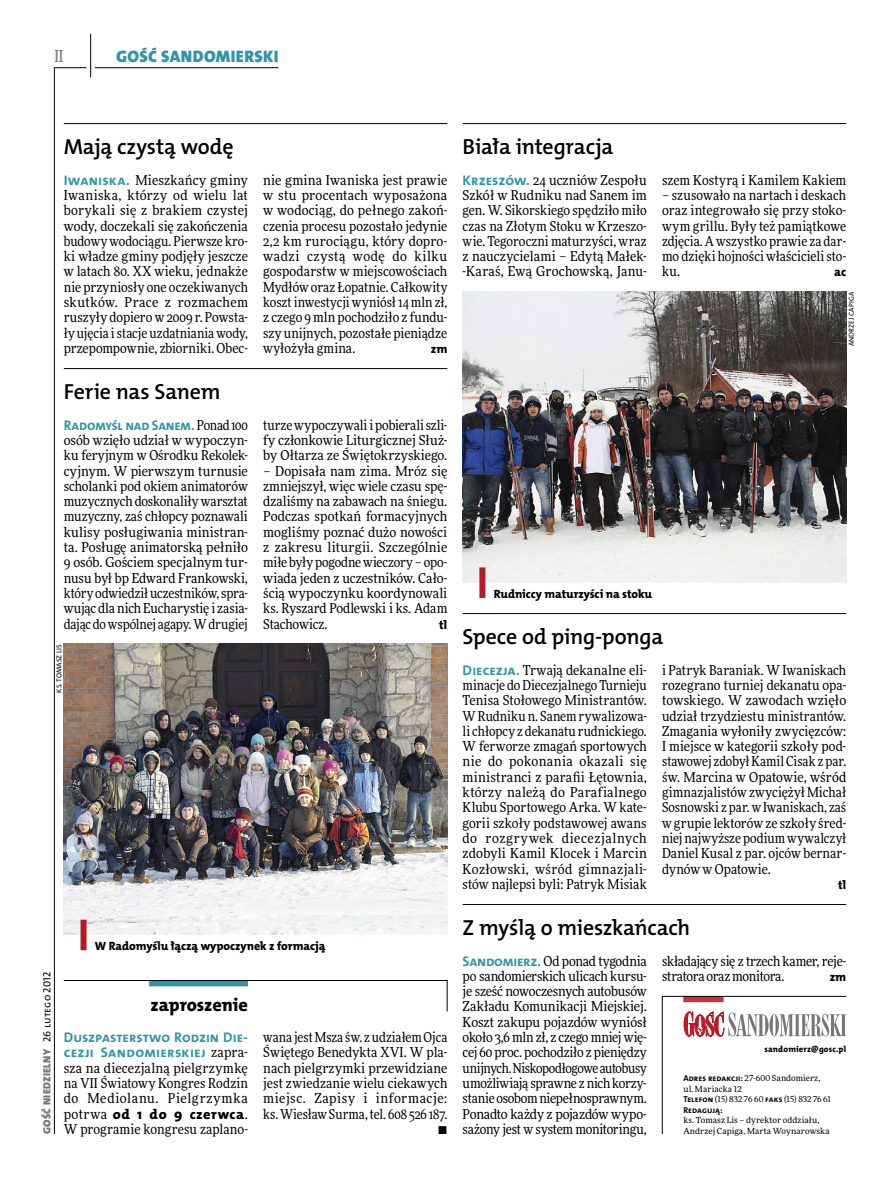
<style>
.page{position:relative;width:893px;height:1191px;background:#fff}
.page>*{position:absolute;margin:0;border:0;box-sizing:border-box;transform-origin:0 0}
.t1{font:21.9px "The Mix HP6 Se Bld";letter-spacing:-.01em;color:#000}
.t2{font:18.3px "The Mix HP8 Ex Bld";letter-spacing:-.005em;color:#000}
.t3{font:16.65px "The Mix HP9 Blk";letter-spacing:.02em;color:#2f95a8}
.t4{font:500 16.5px "Freeday Narrow";color:#777778;scale:.9 1}
.t5{font:13.95px/15.3px "The Mix HP7 Bld";color:#2f95a8}
.t6{font:13.95px "The Mix HP7 Bld";letter-spacing:-.025em;color:#2f95a8}
.t7{font:13.95px "The Mix HP8 Ex Bld";letter-spacing:.035em;color:#000}
.t8{font:13.65px/15.3px "Freeday Narrow News";color:#000;text-align:justify}
.t9{font:13.65px/15.3px "Freeday Narrow News";letter-spacing:-.025em;color:#000}
.t10{font:12.3px "The Mix HP8 Ex Bld";letter-spacing:.005em;color:#000}
.t11{font:12px "The Mix HP8 Ex Bld";letter-spacing:-.005em;color:#000}
.t12{font:10.5px "The Mix HP9 Blk";letter-spacing:.025em;color:#777778}
.t13{font:8.55px "The Mix HP8 Ex Bld";letter-spacing:.015em;color:#000}
.t14{font:8.55px "The Mix HP7 Bld";color:#000}
.t15{font:8.4px/10.5px "Freeday News";letter-spacing:.01em;color:#000}
.t16{font:7.2px "The Mix HP5 Plain";letter-spacing:.01em;color:#000}
.s1{font-family:"The Mix HP7 Bld";font-size:13.95px;color:#2f95a8}
.s2{font-family:"Freeday Narrow News";font-size:13.65px;color:#000}
.s3{font-family:"The Mix HP5 Plain";color:#000}
.s4{font-family:"Freeday Narrow News";font-size:13.65px}
.s5{font-family:"The Mix HP7 Bld";font-size:8.55px}
</style>
<div class="page">
<hr style="left:54px;top:67px;width:1px;height:1067px;background:#000">
<hr style="left:90px;top:34px;width:1px;height:43px;background:#000">
<hr style="left:54px;top:67px;width:32px;height:1px;background:#000">
<hr style="left:95px;top:67px;width:183px;height:1px;background:#000">
<svg style="left:662px;top:996px;width:185px;height:138px"></svg>
<svg style="left:63px;top:980px;width:384px;height:31px"></svg>
<hr style="left:463px;top:904px;width:383px;height:1px;background:#000">
<hr style="left:64px;top:123px;width:383px;height:1px;background:#000">
<hr style="left:463px;top:123px;width:383px;height:1px;background:#000">
<hr style="left:463px;top:613px;width:383px;height:1px;background:#000">
<img style="left:463px;top:292px;width:383px;height:291px">
<div style="left:479px;top:567px;width:6px;height:31px;background:#b51b24"></div>
<hr style="left:64px;top:368px;width:383px;height:1px;background:#000">
<img style="left:64px;top:644px;width:383px;height:291px">
<div style="left:81px;top:919px;width:6px;height:31px;background:#b51b24"></div>
<p class="t4" style="left:54px;top:46px;width:11px">II</p>
<p class="t3" style="left:116px;top:46px;width:164px">GOŚĆ SANDOMIERSKI</p>
<h1 class="t1" style="left:64px;top:132px;width:171px">Mają czystą wodę</h1>
<p class="t8" style="left:64px;top:172px;width:186px"><span class="s1">Iwaniska.</span> Mieszkańcy gminy Iwaniska, którzy od wielu lat borykali się z brakiem czystej wody, doczekali się zakończenia budowy wodociągu. Pierwsze kro&shy;ki władze gminy podjęły jeszcze w latach 80. XX wieku, jednakże nie przyniosły one oczekiwanych skutków. Prace z rozmachem ruszyły dopiero w 2009 r. Powsta&shy;ły ujęcia i stacje uzdatniania wody, przepompownie, zbiorniki. Obec-</p>
<p class="t8" style="left:263px;top:172px;width:186px">nie gmina Iwaniska jest prawie w stu procentach wyposażona w wodociąg, do pełnego zakoń&shy;czenia procesu pozostało jedynie 2,2 km rurociągu, który dopro&shy;wadzi czystą wodę do kilku gospodarstw w miejscowościach Mydłów oraz Łopatnie. Całkowity koszt inwestycji wyniósł 14 mln zł, z czego 9 mln pochodziło z fundu&shy;szy unijnych, pozostałe pieniądze wyłożyła gmina.</p>
<p class="t10" style="left:431px;top:341px;width:18px">zm</p>
<h1 class="t1" style="left:64px;top:377px;width:158px">Ferie nas Sanem</h1>
<p class="t6" style="left:64px;top:416px;width:186px">Radomyśl nad Sanem. <span class="s2">Ponad 100</span></p>
<p class="t8" style="left:64px;top:432px;width:186px">osób wzięło udział w wypoczyn&shy;ku feryjnym w Ośrodku Rekolek&shy;cyjnym. W pierwszym turnusie scholanki pod okiem animatorów muzycznych doskonaliły warsztat muzyczny, zaś chłopcy poznawali kulisy posługiwania ministran&shy;ta. Posługę animatorską pełniło 9 osób. Gościem specjalnym tur&shy;nusu był bp Edward Frankowski, który odwiedził uczestników, spra&shy;wując dla nich Eucharystię i zasia&shy;dając do wspólnej agapy. W drugiej</p>
<p class="t16" style="left:55px;top:692px;width:50px;rotate:-90deg">Ks. Tomasz Lis</p>
<p class="t8" style="left:263px;top:417px;width:186px">turze wypoczywali i pobierali szli&shy;fy członkowie Liturgicznej Służ&shy;by Ołtarza ze Świętokrzyskiego.</p>
<p class="t8" style="left:263px;top:463px;width:186px">– Dopisała nam zima. Mróz się zmniejszył, więc wiele czasu spę&shy;dzaliśmy na zabawach na śniegu.<br>Podczas spotkań formacyjnych mogliśmy poznać dużo nowości z zakresu liturgii. Szczególnie miłe były pogodne wieczory – opo&shy;wiada jeden z uczestników. Cało&shy;ścią wypoczynku koordynowali ks. Ryszard Podlewski i ks. Adam Stachowicz.</p>
<p class="t10" style="left:439px;top:616px;width:10px">tl</p>
<p class="t12" style="left:40px;top:1134px;width:163px;rotate:-90deg">GOŚĆ NIEDZIELNY <span class="s3">26 lutego 2012</span></p>
<p class="t11" style="left:95px;top:938px;width:232px">W Radomyślu łączą wypoczynek z formacją</p>
<h2 class="t2" style="left:151px;top:993px;width:99px">zaproszenie</h2>
<p class="t5" style="left:64px;top:1029px;width:186px">Duszpasterstwo Rodzin Die&shy;cezji Sandomierskiej <span class="s2">zapra-</span></p>
<p class="t8" style="left:64px;top:1060px;width:186px">sza na diecezjalną pielgrzymkę na VII Światowy Kongres Rodzin do Mediolanu. Pielgrzymka</p>
<p class="t7" style="left:64px;top:1105px;width:186px"><span class="s4">potrwa</span> od 1 do 9 czerwca<span class="s4">.</span></p>
<p class="t8" style="left:64px;top:1121px;width:186px">W programie kongresu zaplano-</p>
<p class="t8" style="left:263px;top:1029px;width:186px;text-align:right">wana jest Msza św. z udziałem Ojca<br>Świętego Benedykta XVI. W pla&shy;nach pielgrzymki przewidziane jest zwiedzanie wielu ciekawych miejsc. Zapisy i informacje: ks. Wiesław Surma, tel. 608 526 187. •</p>
<h1 class="t1" style="left:463px;top:132px;width:152px">Biała integracja</h1>
<p class="t8" style="left:463px;top:172px;width:186px"><span class="s1">Krzeszów.</span> 24 uczniów Zespołu Szkół w Rudniku nad Sanem im gen. W. Sikorskiego spędziło miło czas na Złotym Stoku w Krzeszo&shy;wie. Tegoroczni maturzyści, wraz z nauczycielami – Edytą Małek--Karaś, Ewą Grochowską, Janu-</p>
<p class="t8" style="left:662px;top:172px;width:186px">szem Kostyrą i Kamilem Kakiem</p>
<p class="t8" style="left:662px;top:187px;width:186px">– szusowało na nartach i deskach oraz integrowało się przy stoko&shy;wym grillu. Były też pamiątkowe zdjęcia. A wszystko prawie za dar&shy;mo dzięki hojności właścicieli sto&shy;ku.</p>
<p class="t10" style="left:834px;top:264px;width:14px">ac</p>
<p class="t11" style="left:494px;top:586px;width:160px">Rudniccy maturzyści na stoku</p>
<h1 class="t1" style="left:463px;top:622px;width:202px">Spece od ping-ponga</h1>
<p class="t16" style="left:847px;top:346px;width:56px;rotate:-90deg">Andrzej Capiga</p>
<p class="t8" style="left:463px;top:662px;width:186px"><span class="s1">Diecezja.</span> Trwają dekanalne eli&shy;minacje do Diecezjalnego Turnieju Tenisa Stołowego Ministrantów.<br>W Rudniku n. Sanem rywalizowa&shy;li chłopcy z dekanatu rudnickiego.<br>W ferworze zmagań sportowych nie do pokonania okazali się ministranci z parafii Łętownia, którzy należą do Parafialnego Klubu Sportowego Arka. W kate&shy;gorii szkoły podstawowej awans do rozgrywek diecezjalnych zdobyli Kamil Klocek i Marcin Kozłowski, wśród gimnazjali&shy;stów najlepsi byli: Patryk Misiak</p>
<p class="t8" style="left:662px;top:662px;width:186px">i Patryk Baraniak. W Iwaniskach rozegrano turniej dekanatu opa&shy;towskiego. W zawodach wzięło udział trzydziestu ministrantów.<br>Zmagania wyłoniły zwycięzców:<br>I miejsce w kategorii szkoły pod&shy;stawowej zdobył Kamil Cisak z par. św. Marcina w Opatowie, wśród gimnazjalistów zwyciężył Michał Sosnowski z par. w Iwaniskach, zaś w grupie lektorów ze szkoły śred&shy;niej najwyższe podium wywalczył Daniel Kusal z par. ojców bernar&shy;dynów w Opatowie.</p>
<p class="t10" style="left:838px;top:877px;width:10px">tl</p>
<h1 class="t1" style="left:463px;top:913px;width:229px">Z myślą o mieszkańcach</h1>
<p class="t8" style="left:463px;top:953px;width:186px"><span class="s1">Sandomierz.</span> Od ponad tygodnia po sandomierskich ulicach kursu&shy;je sześć nowoczesnych autobusów Zakładu Komunikacji Miejskiej.<br>Koszt zakupu pojazdów wyniósł około 3,6 mln zł, z czego mniej wię&shy;cej 60 proc. pochodziło z pieniędzy unijnych. Niskopodłogowe autobusy umożliwiają sprawne z nich korzy&shy;stanie osobom niepełnosprawnym.<br>Ponadto każdy z pojazdów wypo&shy;sażony jest w system monitoringu,</p>
<p class="t9" style="left:662px;top:953px;width:186px">składający się z trzech kamer, reje&shy;stratora oraz monitora.</p>
<p class="t10" style="left:830px;top:968px;width:18px">zm</p>
<p class="t13" style="left:764px;top:1043px;width:83px">sandomierz@gosc.pl</p>
<p class="t15" style="left:683px;top:1073px;width:149px"><span class="s5">Adres redakcji:</span> 27-600 Sandomierz, ul. Mariacka 12<br><span class="s5">Telefon</span> (15) 832 76 60 <span class="s5">faks</span> (15) 832 76 61</p>
<p class="t14" style="left:683px;top:1104px;width:41px">Redagują:</p>
<p class="t15" style="left:683px;top:1115px;width:148px">ks. Tomasz Lis – dyrektor oddziału,<br>Andrzej Capiga, Marta Woynarowska</p>
</div>
